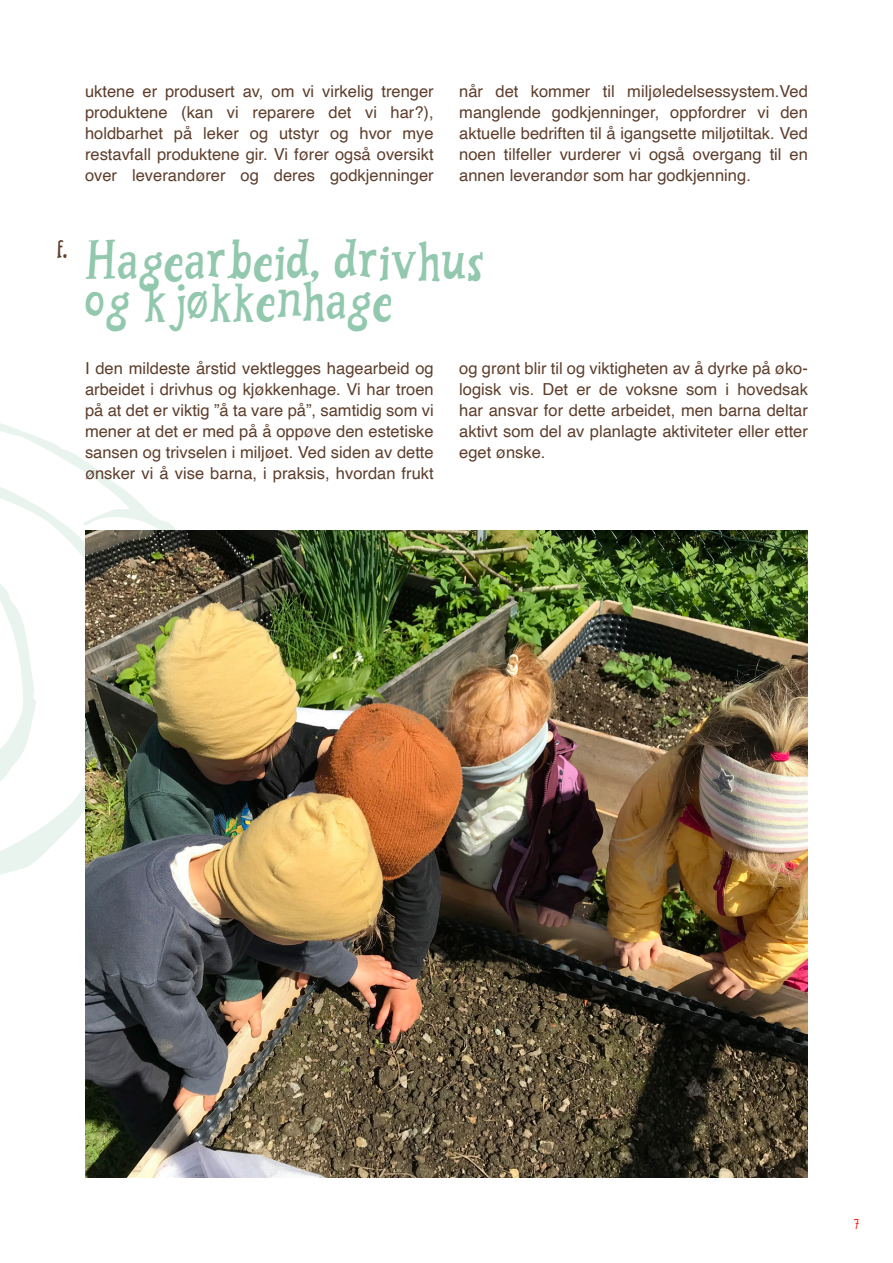
<style>
.page{position:relative;width:893px;height:1263px;background:#fff}
.page>*{position:absolute;margin:0;border:0;box-sizing:border-box;transform-origin:0 0}
.t1{font:49.5px "Pettson";color:#92c8ad}
.t2{font:22.5px "Pettson";color:#5d3e2c}
.t3{font:16.5px/21px "Helvetica";color:#5d3e2c;text-align:justify}
.t4{font:12.6px "Pettson";color:#ee2e22;scale:.83 1}
</style>
<div class="page">
<svg style="left:0;top:423px;width:176px;height:452px"></svg>
<img style="left:85px;top:530px;width:723px;height:648px">
<p class="t3" style="left:85px;top:82px;width:350px">uktene er produsert av, om vi virkelig trenger produktene (kan vi reparere det vi har?), holdbarhet på leker og utstyr og hvor mye restavfall produktene gir. Vi fører også oversikt over leverandører og deres godkjenninger</p>
<p class="t3" style="left:459px;top:82px;width:350px">når det kommer til miljøledelsessystem.Ved manglende godkjenninger, oppfordrer vi den aktuelle bedriften til å igangsette miljøtiltak. Ved noen tilfeller vurderer vi også overgang til en annen leverandør som har godkjenning.</p>
<p class="t2" style="left:57px;top:238px;width:13px">f.</p>
<p class="t1" style="left:85px;top:234px;width:402px">Hagearbeid, drivhus</p>
<p class="t1" style="left:85px;top:274px;width:310px">og kjøkkenhage</p>
<p class="t3" style="left:85px;top:358px;width:350px">I den mildeste årstid vektlegges hagearbeid og arbeidet i drivhus og kjøkkenhage. Vi har troen på at det er viktig ”å ta vare på”, samtidig som vi mener at det er med på å oppøve den estetiske sansen og trivselen i miljøet. Ved siden av dette ønsker vi å vise barna, i praksis, hvordan frukt</p>
<p class="t3" style="left:459px;top:358px;width:350px">og grønt blir til og viktigheten av å dyrke på øko&shy;logisk vis. Det er de voksne som i hovedsak har ansvar for dette arbeidet, men barna deltar aktivt som del av planlagte aktiviteter eller etter eget ønske.</p>
<p class="t4" style="left:854px;top:1218px;width:7px">7</p>
</div>
